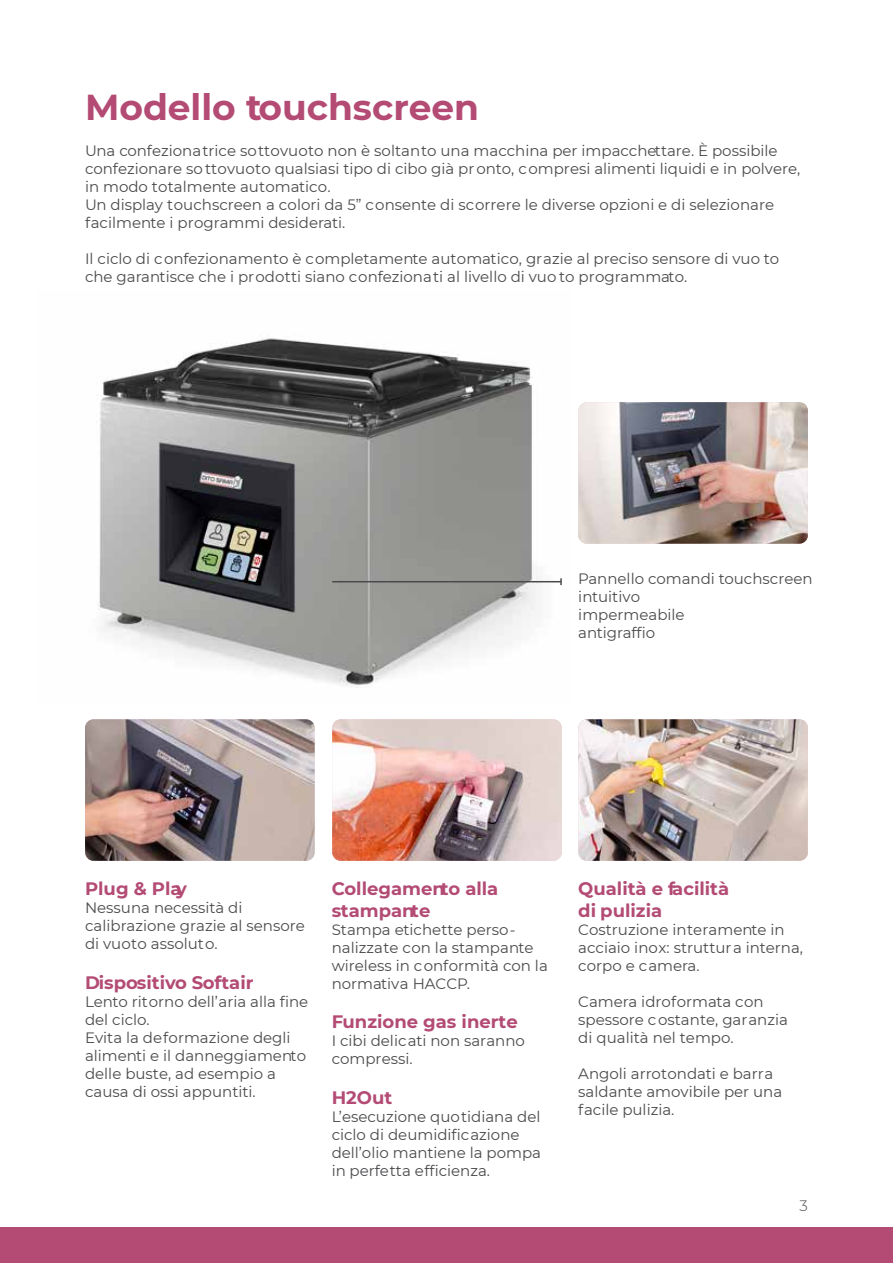
<style>
.page{position:relative;width:893px;height:1263px;background:#fff}
.page>*{position:absolute;margin:0;border:0;box-sizing:border-box;transform-origin:0 0}
.t1{font:700 36px "Montserrat";color:#b34b74}
.t2{font:700 18px/21.6px "Montserrat";color:#b34b74}
.t3{font:15px/18px "Montserrat";color:#4a4a4d}
.t4{font:300 15px "Montserrat";color:#4a4a4d}
</style>
<div class="page">
<div style="left:0;top:1227px;width:893px;height:36px;background:#b34b74"></div>
<img style="left:97px;top:338px;width:465px;height:350px">
<hr style="left:332px;top:581px;width:229px;height:1px;background:#4a4a4d">
<svg style="left:560px;top:578px;width:2px;height:7px"></svg>
<img style="left:85px;top:719px;width:230px;height:142px">
<img style="left:578px;top:402px;width:230px;height:142px">
<img style="left:332px;top:719px;width:230px;height:142px">
<img style="left:578px;top:719px;width:230px;height:142px">
<h1 class="t1" style="left:85px;top:81px;width:396px">Modello touchscreen</h1>
<p class="t3" style="left:85px;top:141px;width:717px">Una confezionatrice sottovuoto non è soltanto una macchina per impacchettare. È possibile confezionare so ttovuoto qualsiasi tipo di cibo già pronto, compresi alimenti liquidi e in polvere, in modo totalmente automatico.<br>Un display touchscreen a colori da 5” consente di scorrere le diverse opzioni e di selezionare facilmente i programmi desiderati.</p>
<p class="t3" style="left:85px;top:249px;width:696px">Il ciclo di confezionamento è completamente automatico, grazie al preciso sensore di vuo to che garantisce che i prodotti siano confezionati al livello di vuo to programmato.</p>
<p class="t3" style="left:578px;top:569px;width:236px">Pannello comandi touchscreen intuitivo<br>impermeabile<br>antigraffio</p>
<p class="t2" style="left:85px;top:877px;width:103px">Plug &amp; Play</p>
<p class="t3" style="left:85px;top:898px;width:221px">Nessuna necessità di calibrazione grazie al sensore di vuoto assoluto.</p>
<p class="t2" style="left:85px;top:971px;width:170px">Dispositivo Softair</p>
<p class="t3" style="left:85px;top:992px;width:225px">Lento ritorno dell’aria alla fine del ciclo.<br>Evita la deformazione degli alimenti e il danneggiamento delle buste, ad esempio a causa di ossi appuntiti.</p>
<p class="t2" style="left:332px;top:877px;width:168px">Collegamento alla stampante</p>
<p class="t3" style="left:332px;top:920px;width:218px">Stampa etichette perso&shy;nalizzate con la stampante wireless in conformità con la normativa HACCP.</p>
<p class="t2" style="left:332px;top:1010px;width:188px">Funzione gas inerte</p>
<p class="t3" style="left:332px;top:1031px;width:195px">I cibi delicati non saranno compressi.</p>
<p class="t2" style="left:332px;top:1086px;width:62px">H2Out</p>
<p class="t3" style="left:332px;top:1107px;width:211px">L’esecuzione quotidiana del ciclo di deumidificazione dell’olio mantiene la pompa in perfetta efficienza.</p>
<p class="t2" style="left:578px;top:877px;width:152px">Qualità e facilità di pulizia</p>
<p class="t3" style="left:578px;top:920px;width:226px">Costruzione interamente in acciaio inox: struttura interna, corpo e camera.</p>
<p class="t3" style="left:578px;top:992px;width:211px">Camera idroformata con spessore costante, garanzia di qualità nel tempo.</p>
<p class="t3" style="left:578px;top:1064px;width:205px">Angoli arrotondati e barra saldante amovibile per una facile pulizia.</p>
<p class="t4" style="left:800px;top:1196px;width:10px">3</p>
</div>
